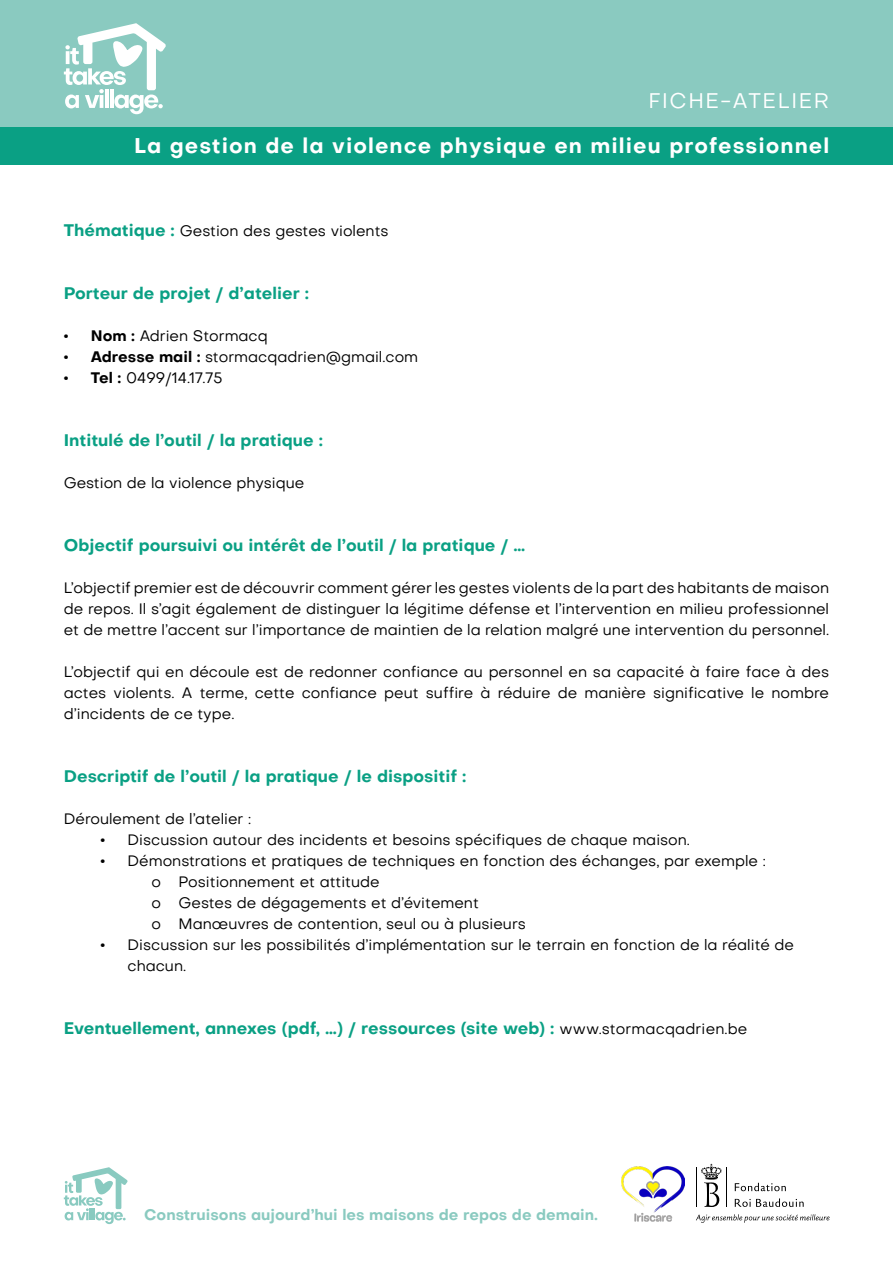
<style>
.page{position:relative;width:893px;height:1263px;background:#fff}
.page>*{position:absolute;margin:0;border:0;box-sizing:border-box;transform-origin:0 0}
.t1{font:700 21px "Objective";letter-spacing:.05em;color:#fff}
.t2{font:21px "Objective";letter-spacing:.075em;color:#fff}
.t3{font:700 16.5px "Objective";color:#0aa084}
.t4{font:15px/21px "Objective";color:#000;text-align:justify}
.t5{font:700 15px "Objective";color:#8acac0}
.s1{font-weight:700;font-size:16.5px;color:#0aa084}
.s2{font-weight:900}
.s3{font-weight:700}
.s4{font-weight:400;font-size:15px;color:#000}
</style>
<div class="page">
<div style="left:0;top:0;width:893px;height:128px;background:#8acac0"></div>
<svg style="left:64px;top:23px;width:102px;height:91px"></svg>
<svg style="left:64px;top:1167px;width:64px;height:57px"></svg>
<img style="left:621px;top:1167px;width:63px;height:55px">
<hr style="left:726px;top:1167px;width:1px;height:40px;background:#000">
<svg style="left:701px;top:1164px;width:20px;height:43px"></svg>
<hr style="left:696px;top:1167px;width:1px;height:40px;background:#000">
<svg style="left:735px;top:1183px;width:51px;height:8px"></svg>
<svg style="left:735px;top:1198px;width:69px;height:9px"></svg>
<svg style="left:696px;top:1214px;width:133px;height:9px"></svg>
<div style="left:0;top:127px;width:893px;height:38px;background:#0aa084"></div>
<h1 class="t2" style="left:648px;top:87px;width:182px">FICHE-ATELIER</h1>
<h1 class="t1" style="left:134px;top:131px;width:696px">La gestion de la violence physique en milieu professionnel</h1>
<p class="t4" style="left:64px;top:220px;width:326px"><span class="s1">Thématique :</span> Gestion des gestes violents</p>
<p class="t3" style="left:64px;top:281px;width:247px">Porteur de projet / d’atelier :</p>
<p class="t4" style="left:64px;top:325px;width:356px;text-align:left"><span class="s2">·</span> <span class="s3">Nom :</span> Adrien Stormacq<br><span class="s2">·</span> <span class="s3">Adresse mail :</span> stormacqadrien@gmail.com <span class="s2">·</span> <span class="s3">Tel :</span> 0499/14.17.75</p>
<p class="t3" style="left:64px;top:428px;width:261px">Intitulé de l’outil / la pratique :</p>
<p class="t4" style="left:64px;top:472px;width:242px">Gestion de la violence physique</p>
<p class="t3" style="left:64px;top:533px;width:463px">Objectif poursuivi ou intérêt de l’outil / la pratique / …</p>
<p class="t4" style="left:64px;top:577px;width:767px">L’objectif premier est de découvrir comment gérer les gestes violents de la part des habitants de maison de repos. Il s’agit également de distinguer la légitime défense et l’intervention en milieu professionnel et de mettre l’accent sur l’importance de maintien de la relation malgré une intervention du personnel.</p>
<p class="t4" style="left:64px;top:661px;width:767px">L’objectif qui en découle est de redonner confiance au personnel en sa capacité à faire face à des actes violents. A terme, cette confiance peut suffire à réduire de manière significative le nombre d’incidents de ce type.</p>
<p class="t3" style="left:64px;top:764px;width:404px">Descriptif de l’outil / la pratique / le dispositif :</p>
<p class="t4" style="left:64px;top:808px;width:189px">Déroulement de l’atelier :</p>
<p class="t4" style="left:101px;top:829px;width:591px"><span class="s2">·</span> Discussion autour des incidents et besoins spécifiques de chaque maison.</p>
<p class="t4" style="left:101px;top:850px;width:667px"><span class="s2">·</span> Démonstrations et pratiques de techniques en fonction des échanges, par exemple :</p>
<p class="t4" style="left:152px;top:871px;width:230px">o Positionnement et attitude</p>
<p class="t4" style="left:152px;top:892px;width:329px">o Gestes de dégagements et d’évitement</p>
<p class="t4" style="left:152px;top:913px;width:376px">o Manœuvres de contention, seul ou à plusieurs</p>
<p class="t4" style="left:101px;top:934px;width:695px"><span class="s2">·</span> Discussion sur les possibilités d’implémentation sur le terrain en fonction de la réalité de</p>
<p class="t4" style="left:128px;top:955px;width:60px">chacun.</p>
<p class="t3" style="left:64px;top:1016px;width:685px">Eventuellement, annexes (pdf, …) / ressources (site web) : <span class="s4">www.stormacqadrien.be</span></p>
<p class="t5" style="left:144px;top:1204px;width:455px">Construisons aujourd’hui les maisons de repos de demain.</p>
</div>
